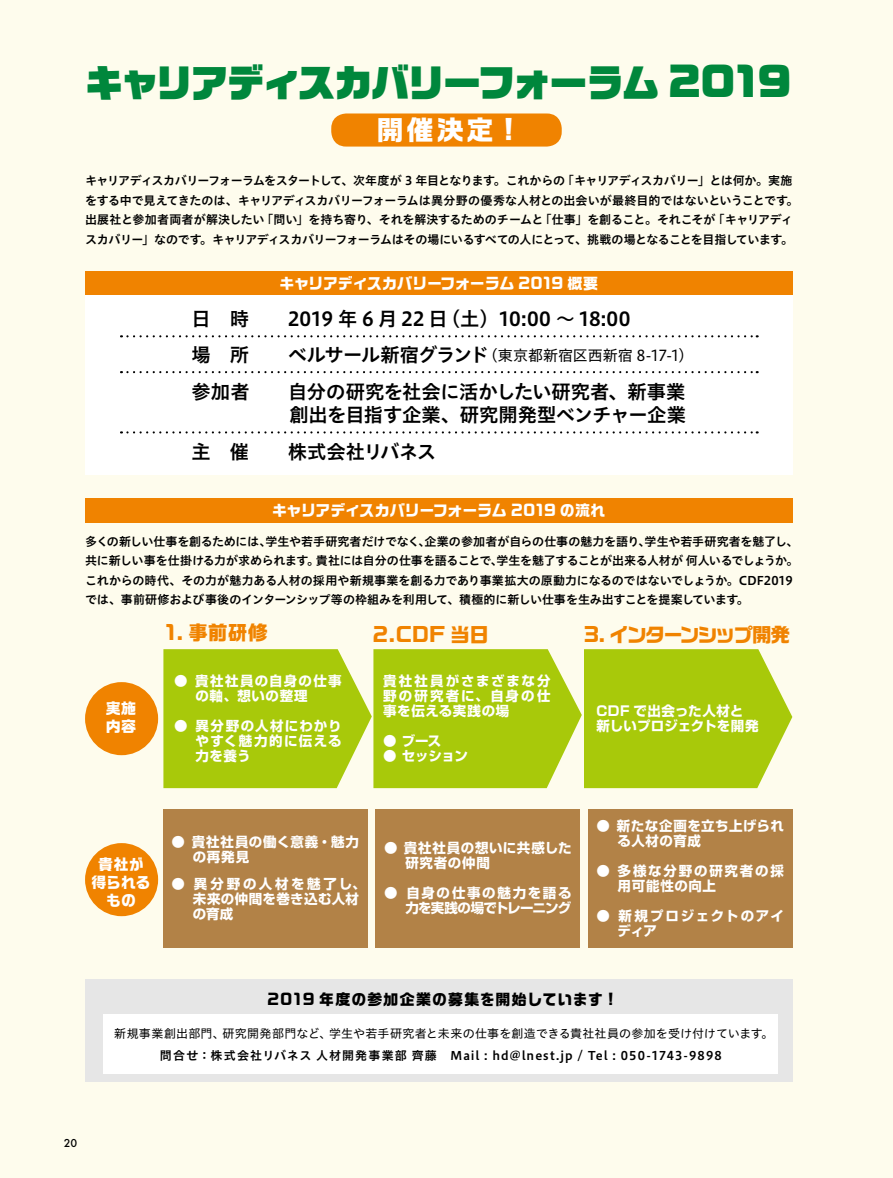
<style>
.page{position:relative;width:893px;height:1178px;background:#fefced}
.page>*{position:absolute;margin:0;border:0;box-sizing:border-box;transform-origin:0 0}
.t1{font:37.5px "Ro G San Srf Std UB";letter-spacing:-.05em;color:#00873c}
.t2{font:700 26.85px "Ro G San Srf Std";color:#fff}
.t3{font:700 19.5px "Ro G San Srf Std";letter-spacing:-.045em;color:#f08300}
.t4{font:700 19.5px "Ro G San Srf Std";letter-spacing:-.075em;color:#f08300}
.t5{font:19.35px/23.5px "Hiragino UD Sans Std W6";letter-spacing:-.015em;color:#000}
.t6{font:19.35px "Hiragino UD Sans Std W6";letter-spacing:-.035em;color:#000}
.t7{font:700 15px/18px "Ro G San Srf Std";letter-spacing:-.015em;color:#fff}
.t8{font:15px "Hiragino UD Sans Std W4";color:#000}
.t9{font:700 15px "Ro G San Srf Std";letter-spacing:.065em;color:#000}
.t10{font:700 13.5px/15px "Shin Go Pro";letter-spacing:.06em;color:#fff}
.t11{font:700 13.5px/15px "Shin Go Pro";letter-spacing:.035em;color:#fff}
.t12{font:700 13.5px/15px "Shin Go Pro";letter-spacing:-.01em;color:#fff;text-align:center}
.t13{font:700 13.5px/15px "Shin Go Pro";letter-spacing:.025em;color:#fff}
.t14{font:700 13.5px/15px "Shin Go Pro";letter-spacing:.04em;color:#fff}
.t15{font:700 13.5px/15px "Shin Go Pro";letter-spacing:.125em;color:#fff}
.t16{font:700 13.5px/15px "Shin Go Pro";letter-spacing:.12em;color:#fff}
.t17{font:12px/19.5px "Hiragino UD Sans Std W6";letter-spacing:-.035em;color:#000}
.t18{font:12px/19.5px "Hiragino UD Sans Std W6";letter-spacing:-.015em;color:#000}
.t19{font:12px "Hiragino UD Sans Std W6";letter-spacing:.09em;color:#000}
.t20{font:12px "Hiragino UD Sans Std W4";letter-spacing:.015em;color:#000}
.t21{font:500 12px "Futura";color:#000}
.s1{font-family:"Hiragino UD Sans Std W6";font-size:19.35px}
</style>
<div class="page">
<div style="left:331px;top:113px;width:231px;height:34px;background:#f08300;border-radius:15px"></div>
<div style="left:85px;top:271px;width:708px;height:25px;background:#f08300"></div>
<div style="left:85px;top:498px;width:708px;height:24px;background:#f08300"></div>
<div style="left:85px;top:296px;width:708px;height:179px;background:#fff"></div>
<svg style="left:121px;top:371px;width:637px;height:2px"></svg>
<svg style="left:121px;top:335px;width:637px;height:2px"></svg>
<svg style="left:121px;top:431px;width:637px;height:2px"></svg>
<div style="left:85px;top:843px;width:73px;height:73px;background:#f08300;border-radius:50%"></div>
<div style="left:85px;top:682px;width:73px;height:73px;background:#f08300;border-radius:50%"></div>
<div style="left:163px;top:809px;width:205px;height:138px;background:#b28247"></div>
<div style="left:376px;top:809px;width:204px;height:138px;background:#b28247"></div>
<div style="left:588px;top:809px;width:204px;height:138px;background:#b28247"></div>
<svg style="left:163px;top:649px;width:629px;height:139px;background:#afcd1d"></svg>
<div style="left:85px;top:979px;width:708px;height:102px;background:#e6e6e6"></div>
<div style="left:103px;top:1014px;width:675px;height:60px;background:#fff"></div>
<h1 class="t1" style="left:85px;top:55px;width:708px">キャリアディスカバリーフォーラム 2019</h1>
<h2 class="t2" style="left:377px;top:112px;width:140px">開催決定 !</h2>
<p class="t17" style="left:85px;top:170px;width:715px">キャリアディスカバリーフォーラムをスタートして、次年度が 3 年目となります。これからの「キャリアディスカバリー」とは何か。実施をする中で見えてきたのは、キャリアディスカバリーフォーラムは異分野の優秀な人材との出会いが最終目的ではないということです。出展社と参加者両者が解決したい「問い」を持ち寄り、それを解決するためのチームと「仕事」を創ること。それこそが「キャリアディスカバリー」なのです。キャリアディスカバリーフォーラムはその場にいるすべての人にとって、挑戦の場となることを目指しています。</p>
<p class="t7" style="left:280px;top:275px;width:320px">キャリアディスカバリーフォーラム 2019 概要</p>
<h3 class="t5" style="left:192px;top:306px;width:440px">日　時 　2019 年 6 月 22 日（土）10:00 〜 18:00</h3>
<p class="t8" style="left:192px;top:344px;width:503px"><span class="s1">場　所 　ベルサール新宿グランド</span>（東京都新宿区西新宿 8-17-1）</p>
<h3 class="t5" style="left:270px;top:379px;width:441px;text-indent:-79px">参加者 　自分の研究を社会に活かしたい研究者、新事業<br>　創出を目指す企業、研究開発型ベンチャー企業 　</h3>
<h3 class="t6" style="left:192px;top:437px;width:265px">主　催 　株式会社リバネス　</h3>
<p class="t7" style="left:272px;top:501px;width:335px">キャリアディスカバリーフォーラム 2019 の流れ</p>
<p class="t18" style="left:85px;top:531px;width:715px">多くの新しい仕事を創るためには、学生や若手研究者だけでなく、企業の参加者が自らの仕事の魅力を語り、学生や若手研究者を魅了し、共に新しい事を仕掛ける力が求められます。貴社には自分の仕事を語ることで、学生を魅了することが出来る人材が 何人いるでしょうか。これからの時代、その力が魅力ある人材の採用や新規事業を創る力であり事業拡大の原動力になるのではないでしょうか。CDF2019では、事前研修および事後のインターンシップ等の枠組みを利用して、積極的に新しい仕事を生み出すことを提案しています。</p>
<p class="t7" style="left:106px;top:700px;width:32px">実施内容</p>
<h3 class="t3" style="left:164px;top:619px;width:105px">1. 事前研修</h3>
<p class="t10" style="left:196px;top:672px;width:148px;text-indent:-21px">● 貴社社員の自身の仕事の軸、想いの整理</p>
<p class="t10" style="left:196px;top:717px;width:148px;text-align:justify;text-indent:-21px">● 異分野の人材にわかりやすく魅力的に伝える力を養う</p>
<h3 class="t3" style="left:372px;top:621px;width:118px">2.CDF 当日</h3>
<h3 class="t4" style="left:584px;top:621px;width:208px">3. インターンシップ開発</h3>
<p class="t10" style="left:383px;top:672px;width:169px;text-align:justify">貴社社員がさまざまな分野の研究者に、自身の仕事を伝える実践の場</p>
<p class="t10" style="left:383px;top:732px;width:60px">● ブース</p>
<p class="t10" style="left:383px;top:747px;width:86px">● セッション</p>
<p class="t13" style="left:596px;top:702px;width:164px">CDF で出会った人材と新しいプロジェクトを開発</p>
<p class="t7" style="left:91px;top:855px;width:61px;text-align:center">貴社が得られるもの</p>
<p class="t10" style="left:193px;top:833px;width:168px;text-indent:-21px">● 貴社社員の働く意義・魅力の再発見</p>
<p class="t11" style="left:193px;top:875px;width:182px;text-indent:-21px">● 異分野の人材を魅了し、　未来の仲間を巻き込む人材の育成</p>
<p class="t10" style="left:405px;top:839px;width:168px;text-indent:-21px">● 貴社社員の想いに共感した研究者の仲間</p>
<p class="t12" style="left:384px;top:884px;width:202px">● 自身の仕事の魅力を語る　力を実践の場でトレーニング</p>
<p class="t14" style="left:618px;top:817px;width:168px;text-indent:-21px">● 新たな企画を立ち上げられる人材の育成</p>
<p class="t15" style="left:618px;top:862px;width:168px;text-indent:-21px">● 多様な分野の研究者の採用可能性の向上</p>
<p class="t16" style="left:618px;top:907px;width:168px;text-indent:-21px">● 新規プロジェクトのアイディア</p>
<p class="t9" style="left:267px;top:988px;width:349px">2019 年度の参加企業の募集を開始しています !</p>
<p class="t20" style="left:114px;top:1024px;width:661px">新規事業創出部門、研究開発部門など、学生や若手研究者と未来の仕事を創造できる貴社社員の参加を受け付けています。</p>
<p class="t19" style="left:160px;top:1046px;width:563px">問合せ：株式会社リバネス 人材開発事業部 齊藤　Mail : hd@lnest.jp / Tel : 050-1743-9898</p>
<p class="t21" style="left:64px;top:1134px;width:15px">20</p>
</div>
